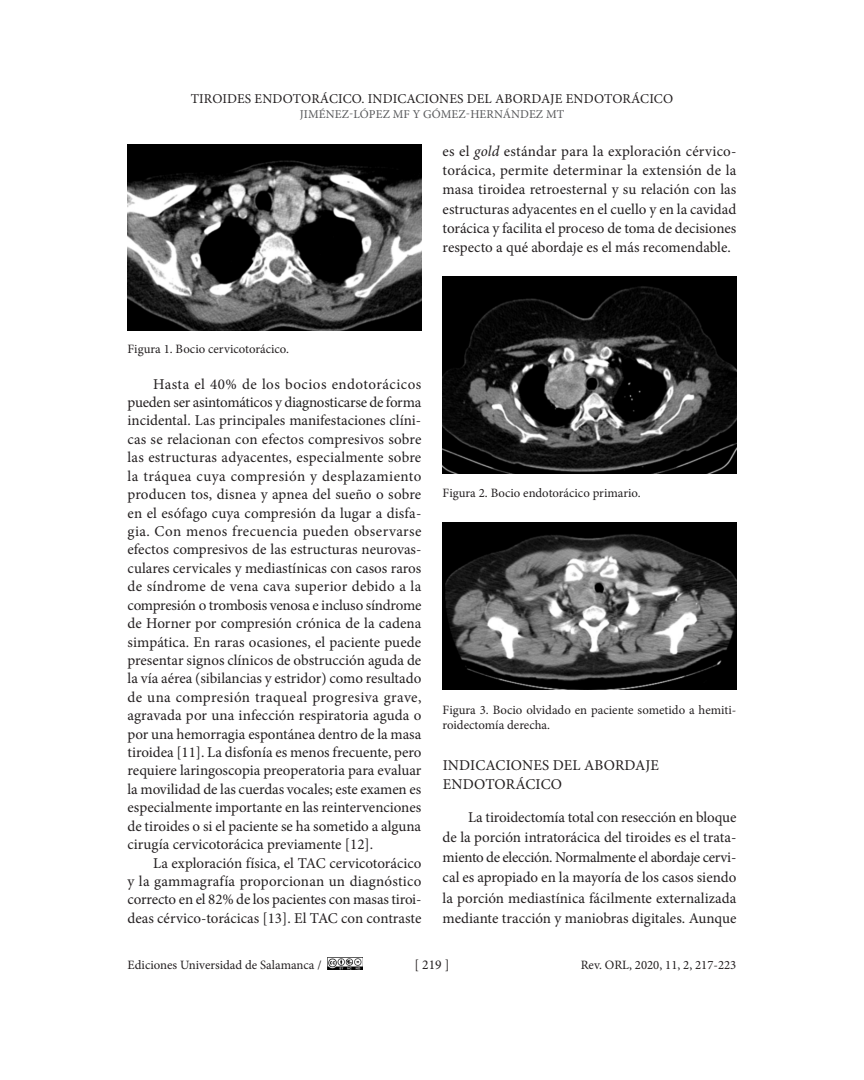
<style>
.page{position:relative;width:864px;height:1080px;background:#fff}
.page>*{position:absolute;margin:0;border:0;box-sizing:border-box;transform-origin:0 0}
.t1{font:15px/18.5px "Minion Pro";color:#231f20;text-align:justify}
.t2{font:13.5px "Minion Pro";letter-spacing:.01em;color:#231f20}
.t3{font:12.75px/15.6px "Minion Pro";color:#231f20}
.t4{font:12px "Minion Pro";letter-spacing:.01em;color:#57585a}
.s1{font-style:italic}
</style>
<div class="page">
<img style="left:328px;top:957px;width:34px;height:12px">
<img style="left:128px;top:145px;width:293px;height:185px">
<img style="left:443px;top:277px;width:293px;height:196px">
<img style="left:443px;top:522px;width:293px;height:168px">
<p class="t2" style="left:191px;top:89px;width:484px">TIROIDES ENDOTORÁCICO. INDICACIONES DEL ABORDAJE ENDOTORÁCICO</p>
<p class="t4" style="left:300px;top:106px;width:266px">JIMÉNEZ-LÓPEZ MF Y GÓMEZ-HERNÁNDEZ MT</p>
<p class="t1" style="left:443px;top:141px;width:295px;line-height:19.4px">es el <span class="s1">gold</span> estándar para la exploración cérvico&shy;torácica, permite determinar la extensión de la masa tiroidea retroesternal y su relación con las estructuras adyacentes en el cuello y en la cavidad torácica y facilita el proceso de toma de decisiones respecto a qué abordaje es el más recomendable.</p>
<p class="t3" style="left:128px;top:341px;width:163px">Figura 1. Bocio cervicotorácico.</p>
<p class="t1" style="left:128px;top:375px;width:295px;text-indent:26px">Hasta el 40% de los bocios endotorácicos pueden ser asintomáticos y diagnosticarse de forma incidental. Las principales manifestaciones clíni&shy;cas se relacionan con efectos compresivos sobre las estructuras adyacentes, especialmente sobre la tráquea cuya compresión y desplazamiento producen tos, disnea y apnea del sueño o sobre en el esófago cuya compresión da lugar a disfa&shy;gia. Con menos frecuencia pueden observarse efectos compresivos de las estructuras neurovas&shy;culares cervicales y mediastínicas con casos raros de síndrome de vena cava superior debido a la compresión o trombosis venosa e incluso síndrome de Horner por compresión crónica de la cadena simpática. En raras ocasiones, el paciente puede presentar signos clínicos de obstrucción aguda de la vía aérea (sibilancias y estridor) como resultado de una compresión traqueal progresiva grave, agravada por una infección respiratoria aguda o por una hemorragia espontánea dentro de la masa tiroidea [11]. La disfonía es menos frecuente, pero requiere laringoscopia preoperatoria para evaluar la movilidad de las cuerdas vocales; este examen es especialmente importante en las reintervenciones de tiroides o si el paciente se ha sometido a alguna cirugía cervicotorácica previamente [12].</p>
<p class="t1" style="left:128px;top:854px;width:295px;text-indent:26px">La exploración física, el TAC cervicotorácico y la gammagrafía proporcionan un diagnóstico correcto en el 82% de los pacientes con masas tiroi&shy;deas cérvico-torácicas [13]. El TAC con contraste</p>
<p class="t3" style="left:443px;top:486px;width:200px">Figura 2. Bocio endotorácico primario.</p>
<p class="t3" style="left:443px;top:702px;width:295px">Figura 3. Bocio olvidado en paciente sometido a hemiti&shy;roidectomía derecha.</p>
<p class="t1" style="left:443px;top:756px;width:218px;line-height:19.4px">INDICACIONES DEL ABORDAJE<br>ENDOTORÁCICO</p>
<p class="t1" style="left:443px;top:807px;width:295px;line-height:20.1px;text-indent:26px">La tiroidectomía total con resección en bloque de la porción intratorácica del tiroides es el trata&shy;miento de elección. Normalmente el abordaje cervi&shy;cal es apropiado en la mayoría de los casos siendo la porción mediastínica fácilmente externalizada mediante tracción y maniobras digitales. Aunque</p>
<p class="t3" style="left:128px;top:958px;width:196px">Ediciones Universidad de Salamanca /</p>
<p class="t2" style="left:415px;top:956px;width:36px">[ 219 ]</p>
<p class="t3" style="left:581px;top:958px;width:157px">Rev. ORL, 2020, 11, 2, 217-223</p>
</div>
